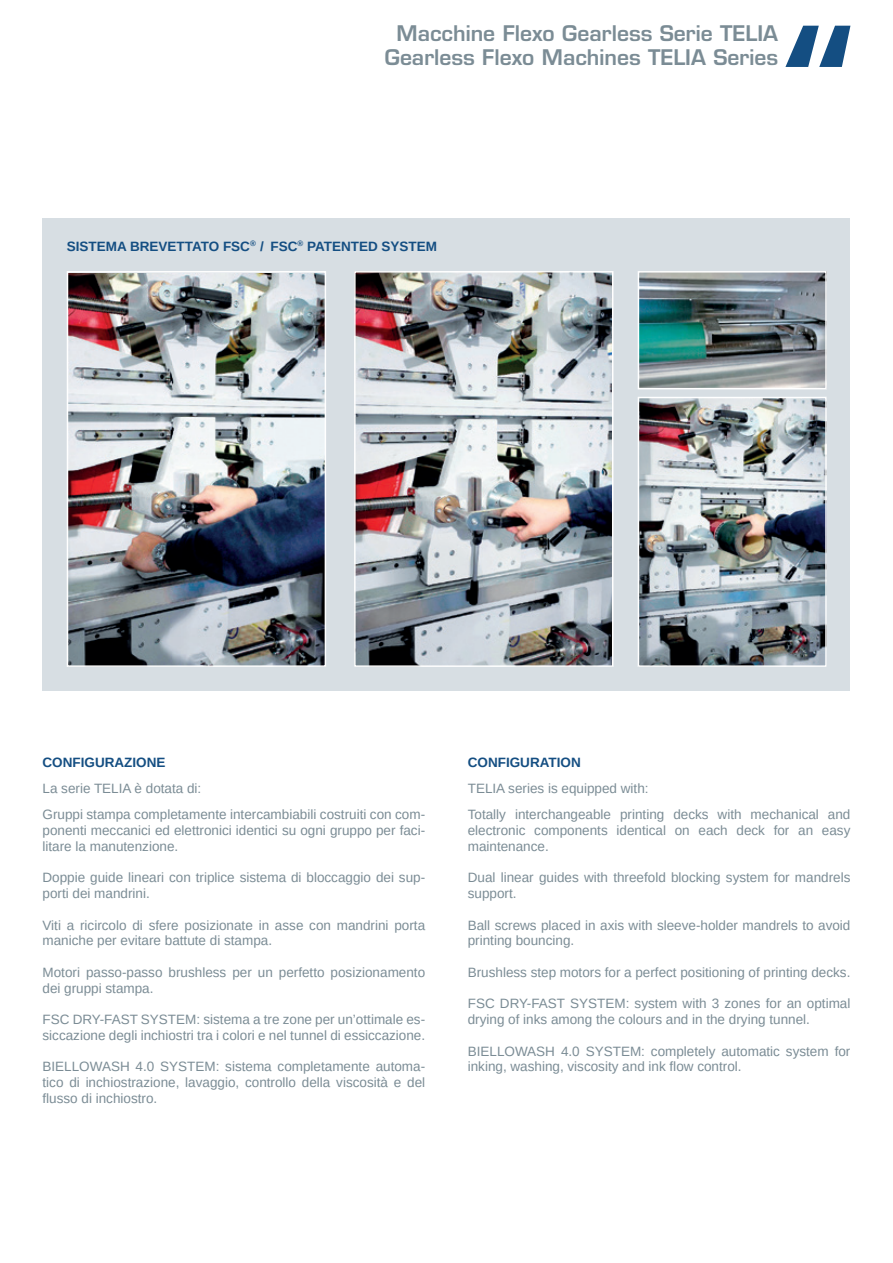
<style>
.page{position:relative;width:893px;height:1263px;background:#fff}
.page>*{position:absolute;margin:0;border:0;box-sizing:border-box;transform-origin:0 0}
.t1{font:600 21px/24px "Eurostile LT Std";color:#7b8c95;text-align:center}
.t2{font:13.5px/15.8px "Liberation Sans";color:#7b8c95}
.t3{font:700 13.5px "Liberation Sans";color:#144e82}
</style>
<div class="page">
<svg style="left:785px;top:26px;width:65px;height:41px"></svg>
<div style="left:43px;top:218px;width:807px;height:473px;background:#d7dee3"></div>
<img style="left:70px;top:274px;width:253px;height:390px">
<div style="left:67px;top:271px;width:259px;height:396px;border:2px solid #fff"></div>
<img style="left:641px;top:400px;width:183px;height:264px">
<div style="left:638px;top:397px;width:189px;height:270px;border:2px solid #fff"></div>
<img style="left:357px;top:274px;width:253px;height:390px">
<div style="left:354px;top:271px;width:259px;height:396px;border:2px solid #fff"></div>
<img style="left:641px;top:274px;width:183px;height:112px">
<div style="left:638px;top:271px;width:189px;height:118px;border:2px solid #fff"></div>
<h1 class="t1" style="left:385px;top:22px;width:395px">Macchine Flexo Gearless Serie TELIA<br>Gearless Flexo Machines TELIA Series</h1>
<p class="t3" style="left:67px;top:237px;width:372px">SISTEMA BREVETTATO FSC<sup>®</sup> / FSC<sup>®</sup> PATENTED SYSTEM</p>
<p class="t3" style="left:43px;top:753px;width:124px">CONFIGURAZIONE</p>
<p class="t2" style="left:43px;top:775px;width:384px;line-height:26.2px">La serie TELIA è dotata di:<br>Gruppi stampa completamente intercambiabili costruiti con com-</p>
<p class="t2" style="left:43px;top:822px;width:384px">ponenti meccanici ed elettronici identici su ogni gruppo per faci&shy;litare la manutenzione.</p>
<p class="t2" style="left:43px;top:870px;width:384px">Doppie guide lineari con triplice sistema di bloccaggio dei sup&shy;porti dei mandrini.</p>
<p class="t2" style="left:43px;top:917px;width:384px">Viti a ricircolo di sfere posizionate in asse con mandrini porta maniche per evitare battute di stampa.</p>
<p class="t2" style="left:43px;top:964px;width:384px">Motori passo-passo brushless per un perfetto posizionamento dei gruppi stampa.</p>
<p class="t2" style="left:43px;top:1011px;width:384px">FSC DRY-FAST SYSTEM: sistema a tre zone per un’ottimale es&shy;siccazione degli inchiostri tra i colori e nel tunnel di essiccazione.</p>
<p class="t2" style="left:43px;top:1059px;width:384px;text-align:justify">BIELLOWASH 4.0 SYSTEM: sistema completamente automa&shy;tico di inchiostrazione, lavaggio, controllo della viscosità e del flusso di inchiostro.</p>
<p class="t3" style="left:468px;top:753px;width:114px">CONFIGURATION</p>
<p class="t2" style="left:468px;top:775px;width:384px;line-height:26.2px">TELIA series is equipped with:<br>Totally interchangeable printing decks with mechanical and</p>
<p class="t2" style="left:468px;top:822px;width:384px">electronic components identical on each deck for an easy maintenance.</p>
<p class="t2" style="left:468px;top:870px;width:384px">Dual linear guides with threefold blocking system for mandrels support.</p>
<p class="t2" style="left:468px;top:917px;width:384px">Ball screws placed in axis with sleeve-holder mandrels to avoid printing bouncing.</p>
<p class="t2" style="left:468px;top:964px;width:384px">Brushless step motors for a perfect positioning of printing decks.</p>
<p class="t2" style="left:468px;top:996px;width:384px">FSC DRY-FAST SYSTEM: system with 3 zones for an optimal drying of inks among the colours and in the drying tunnel.</p>
<p class="t2" style="left:468px;top:1043px;width:384px">BIELLOWASH 4.0 SYSTEM: completely automatic system for inking, washing, viscosity and ink flow control.</p>
</div>
